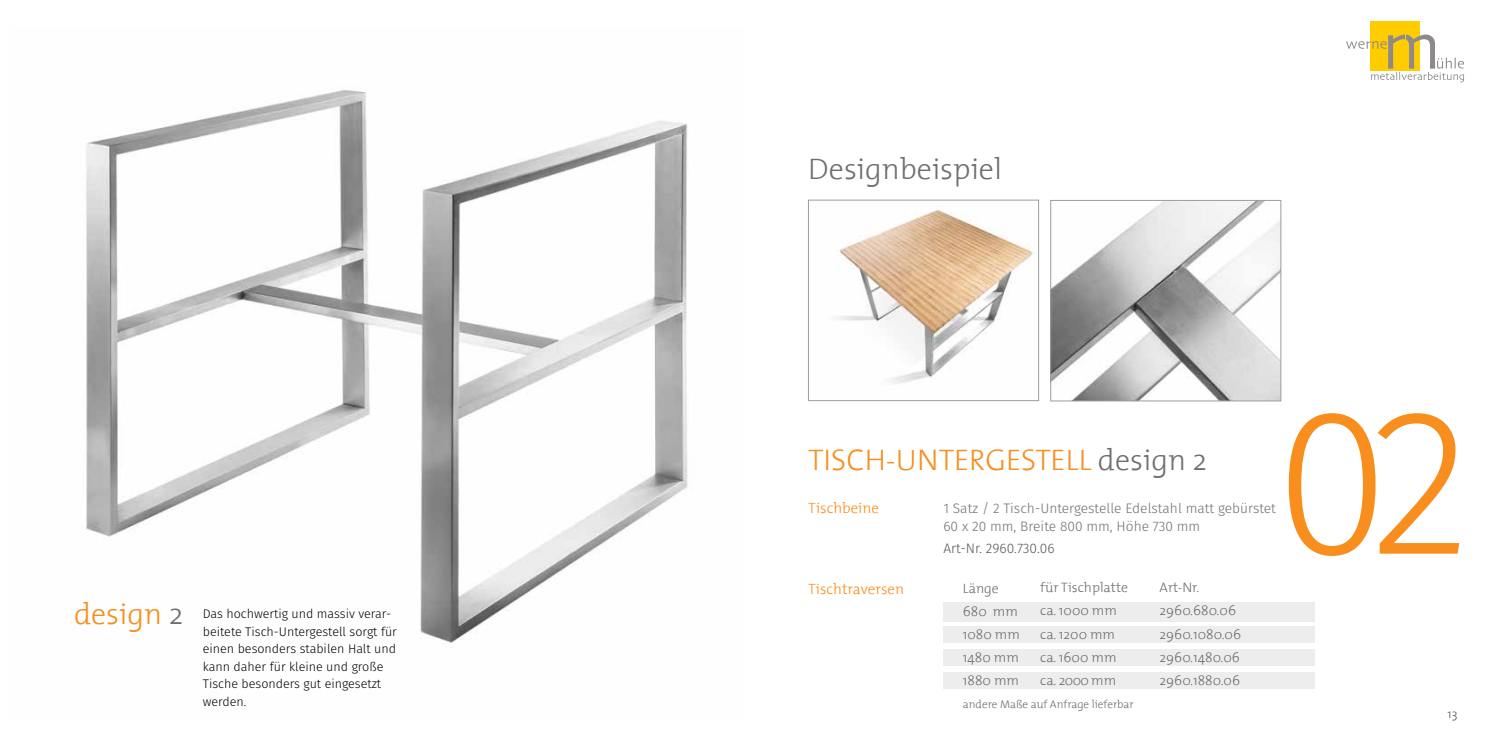
<style>
.page{position:relative;width:1489px;height:745px;background:#fff}
.page>*{position:absolute;margin:0;border:0;box-sizing:border-box;transform-origin:0 0}
.t1{font:300 207.5px "Fira Sans";color:#f78e1d}
.t2{font:300 30px "The Mix 3";color:#f78e1d}
.t3{font:300 30px "The Mix 3";color:#706f6f}
.t4{font:300 15px "The Mix 3";color:#f78e1d}
.t5{font:300 13.75px/23.1px "The Mix 3";color:#706f6f}
.t6{font:300 13.75px/17.5px "Fira Sans";color:#706f6f}
.t7{font:300 13.75px "Fira Sans";color:#575756}
.t8{font:300 12.5px/17.5px "Fira Sans";color:#000}
.t9{font:300 12.5px "The Mix 3";color:#575756}
.t10{font:300 11.25px "The Mix 3";color:#706f6f}
.s1{color:#706f6f}
</style>
<div class="page">
<img style="left:836px;top:208px;width:198px;height:176px">
<div style="left:808px;top:200px;width:230px;height:200px;border:1px solid #9d9d9c"></div>
<img style="left:82px;top:90px;width:606px;height:557px">
<img style="left:1052px;top:202px;width:226px;height:197px">
<div style="left:1050px;top:200px;width:230px;height:201px;border:1px solid #9d9d9c"></div>
<div style="left:943px;top:649px;width:371px;height:16px;background:#ededed"></div>
<div style="left:943px;top:601px;width:371px;height:20px;background:#ededed"></div>
<div style="left:943px;top:626px;width:371px;height:16px;background:#ededed"></div>
<div style="left:943px;top:672px;width:371px;height:16px;background:#ededed"></div>
<div style="left:1370px;top:21px;width:49px;height:50px;background:#fc0"></div>
<svg style="left:1346px;top:35px;width:117px;height:47px"></svg>
<h2 class="t2" style="left:74px;top:588px;width:111px">design <span class="s1">2</span></h2>
<p class="t8" style="left:203px;top:604px;width:196px">Das hochwertig und massiv verar&shy;beitete Tisch-Untergestell sorgt für einen besonders stabilen Halt und kann daher für kleine und große<br>Tische besonders gut eingesetzt werden.</p>
<h2 class="t3" style="left:808px;top:143px;width:195px">Designbeispiel</h2>
<h2 class="t2" style="left:808px;top:435px;width:400px">TISCH-UNTERGESTELL <span class="s1">design 2</span></h2>
<p class="t4" style="left:808px;top:495px;width:72px">Tischbeine</p>
<p class="t6" style="left:943px;top:499px;width:334px">1 Satz / 2 Tisch-Untergestelle Edelstahl matt gebürstet<br>60 x 20 mm, Breite 800 mm, Höhe 730 mm</p>
<p class="t7" style="left:943px;top:538px;width:113px">Art-Nr. 2960.730.06</p>
<p class="t5" style="left:1040px;top:575px;width:89px">für Tischplatte ca. 1000 mm ca. 1200 mm ca. 1600 mm ca. 2000 mm</p>
<p class="t5" style="left:1159px;top:575px;width:83px">Art-Nr.<br>2960.680.06<br>2960.1080.06<br>2960.1480.06<br>2960.1880.06</p>
<p class="t4" style="left:808px;top:575px;width:97px">Tischtraversen</p>
<p class="t5" style="left:962px;top:575px;width:59px">Länge<br>680 mm<br>1080 mm<br>1480 mm<br>1880 mm</p>
<p class="t10" style="left:962px;top:694px;width:172px">andere Maße auf Anfrage lieferbar</p>
<h1 class="t1" style="left:1274px;top:334px;width:197px">02</h1>
<p class="t9" style="left:1447px;top:703px;width:11px">13</p>
</div>
